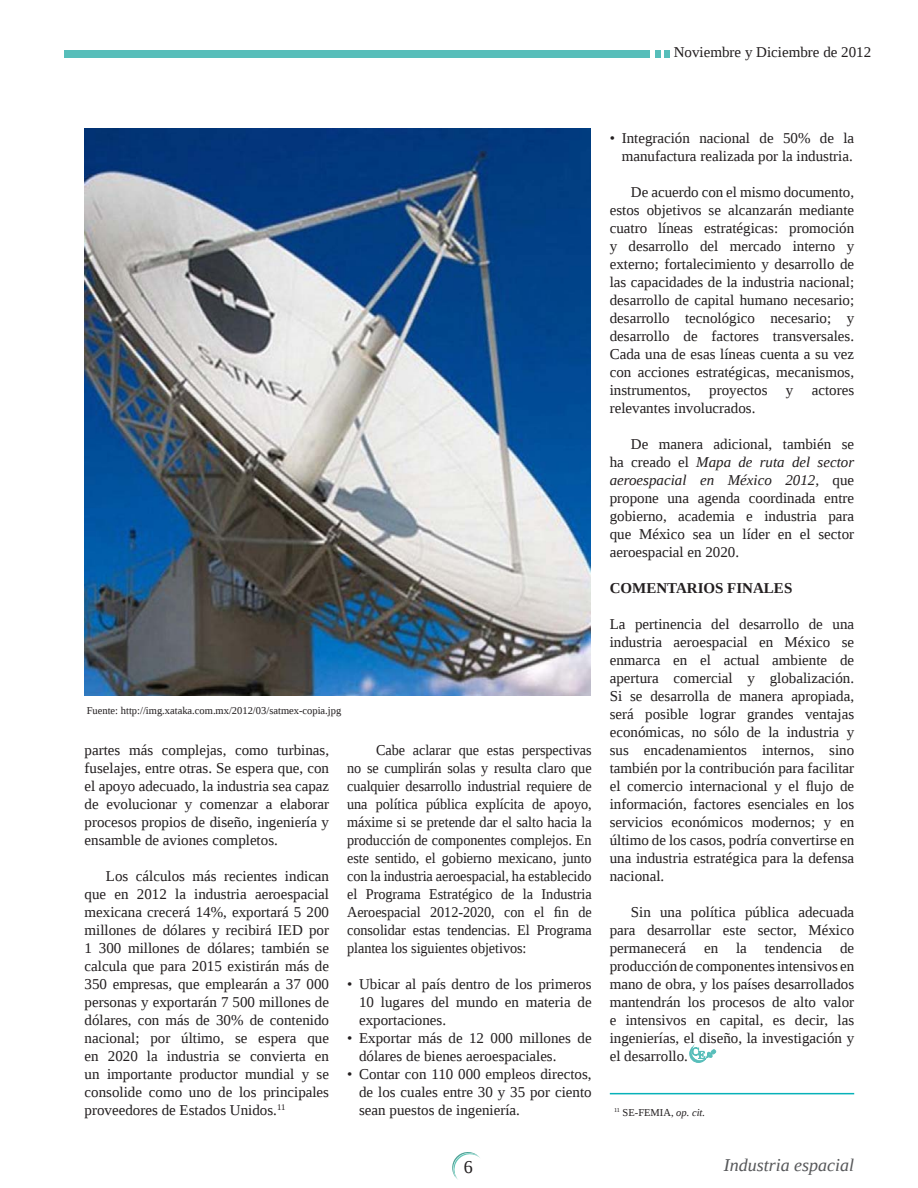
<style>
.page{position:relative;width:918px;height:1188px;background:#fff}
.page>*{position:absolute;margin:0;border:0;box-sizing:border-box;transform-origin:0 0}
.Nombre_Seccion{font:italic 18px "Liberation Serif";color:#57585a}
.Texto_normal{font:15px/18px "Liberation Serif";color:#231f20;text-align:justify}
.Texto_normal-2{font:15px/18px "Liberation Serif";color:#231f20;text-align:justify;scale:.95 1}
.Bala{font:15px/18px "Liberation Serif";color:#231f20;text-align:justify}
.Subtitulo{font:700 15px "Liberation Serif";color:#231f20}
.Pie_de_foto{font:10.5px "Liberation Serif";color:#231f20}
.Citas{font:10.5px "Liberation Serif";color:#231f20}
.s1{font-style:italic}
</style>
<div class="page">
<svg style="left:655px;top:50px;width:15px;height:7px"></svg>
<div style="left:64px;top:50px;width:586px;height:7px;background:#57beba"></div>
<svg style="left:452px;top:1152px;width:28px;height:28px"></svg>
<hr style="left:610px;top:1093px;width:244px;height:1px;background:#07b2b9">
<img style="left:85px;top:128px;width:506px;height:568px">
<svg style="left:690px;top:1046px;width:26px;height:17px"></svg>
<p class="Texto_normal" style="left:674px;top:43px;width:199px">Noviembre y Diciembre de 2012</p>
<p class="Pie_de_foto" style="left:87px;top:703px;width:256px">Fuente: http://img.xataka.com.mx/2012/03/satmex-copia.jpg</p>
<p class="Texto_normal" style="left:85px;top:741px;width:246px">partes más complejas, como turbinas, fuselajes, entre otras. Se espera que, con el apoyo adecuado, la industria sea capaz de evolucionar y comenzar a elaborar procesos propios de diseño, ingeniería y ensamble de aviones completos.</p>
<p class="Texto_normal" style="left:85px;top:867px;width:246px;text-indent:21px">Los cálculos más recientes indican que en 2012 la industria aeroespacial mexicana crecerá 14%, exportará 5 200 millones de dólares y recibirá IED por 1 300 millones de dólares; también se calcula que para 2015 existirán más de 350 empresas, que emplearán a 37 000 personas y exportarán 7 500 millones de dólares, con más de 30% de contenido nacional; por último, se espera que en 2020 la industria se convierta en un importante productor mundial y se consolide como uno de los principales proveedores de Estados Unidos.<sup>11</sup></p>
<p class="Texto_normal-2" style="left:347px;top:741px;width:259px;text-indent:29px">Cabe aclarar que estas perspectivas no se cumplirán solas y resulta claro que cualquier desarrollo industrial requiere de una política pública explícita de apoyo, máxime si se pretende dar el salto hacia la producción de componentes complejos. En este sentido, el gobierno mexicano, junto con la industria aeroespacial, ha establecido el Programa Estratégico de la Industria Aeroespacial 2012-2020, con el fin de consolidar estas tendencias. El Programa plantea los siguientes objetivos:</p>
<p class="Bala" style="left:359px;top:975px;width:234px;text-indent:-12px">• Ubicar al país dentro de los primeros 10 lugares del mundo en materia de exportaciones.</p>
<p class="Bala" style="left:359px;top:1029px;width:234px;text-indent:-12px">• Exportar más de 12 000 millones de dólares de bienes aeroespaciales.</p>
<p class="Bala" style="left:359px;top:1065px;width:234px;text-indent:-12px">• Contar con 110 000 empleos directos, de los cuales entre 30 y 35 por ciento sean puestos de ingeniería.</p>
<p class="Bala" style="left:610px;top:129px;width:246px;text-align:right">• Integración nacional de 50% de la manufactura realizada por la industria.</p>
<p class="Texto_normal" style="left:610px;top:183px;width:246px;text-indent:21px">De acuerdo con el mismo documento, estos objetivos se alcanzarán mediante cuatro líneas estratégicas: promoción y desarrollo del mercado interno y externo; fortalecimiento y desarrollo de las capacidades de la industria nacional; desarrollo de capital humano necesario; desarrollo tecnológico necesario; y desarrollo de factores transversales.<br>Cada una de esas líneas cuenta a su vez con acciones estratégicas, mecanismos, instrumentos, proyectos y actores relevantes involucrados.</p>
<p class="Texto_normal" style="left:610px;top:435px;width:246px;text-indent:21px">De manera adicional, también se ha creado el <span class="s1">Mapa de ruta del sector aeroespacial en México 2012,</span> que propone una agenda coordinada entre gobierno, academia e industria para que México sea un líder en el sector aeroespacial en 2020.</p>
<p class="Subtitulo" style="left:610px;top:578px;width:184px">COMENTARIOS FINALES</p>
<p class="Texto_normal" style="left:610px;top:615px;width:246px">La pertinencia del desarrollo de una industria aeroespacial en México se enmarca en el actual ambiente de apertura comercial y globalización.<br>Si se desarrolla de manera apropiada, será posible lograr grandes ventajas económicas, no sólo de la industria y sus encadenamientos internos, sino también por la contribución para facilitar el comercio internacional y el flujo de información, factores esenciales en los servicios económicos modernos; y en último de los casos, podría convertirse en una industria estratégica para la defensa nacional.</p>
<p class="Texto_normal" style="left:610px;top:903px;width:246px;text-indent:21px">Sin una política pública adecuada para desarrollar este sector, México permanecerá en la tendencia de producción de componentes intensivos en mano de obra, y los países desarrollados mantendrán los procesos de alto valor e intensivos en capital, es decir, las ingenierías, el diseño, la investigación y el desarrollo.</p>
<p class="Citas" style="left:614px;top:1105px;width:93px"><sup>11</sup> SE-FEMIA, <span class="s1">op. cit.</span></p>
<p class="Nombre_Seccion" style="left:724px;top:1153px;width:132px">Industria espacial</p>
</div>
